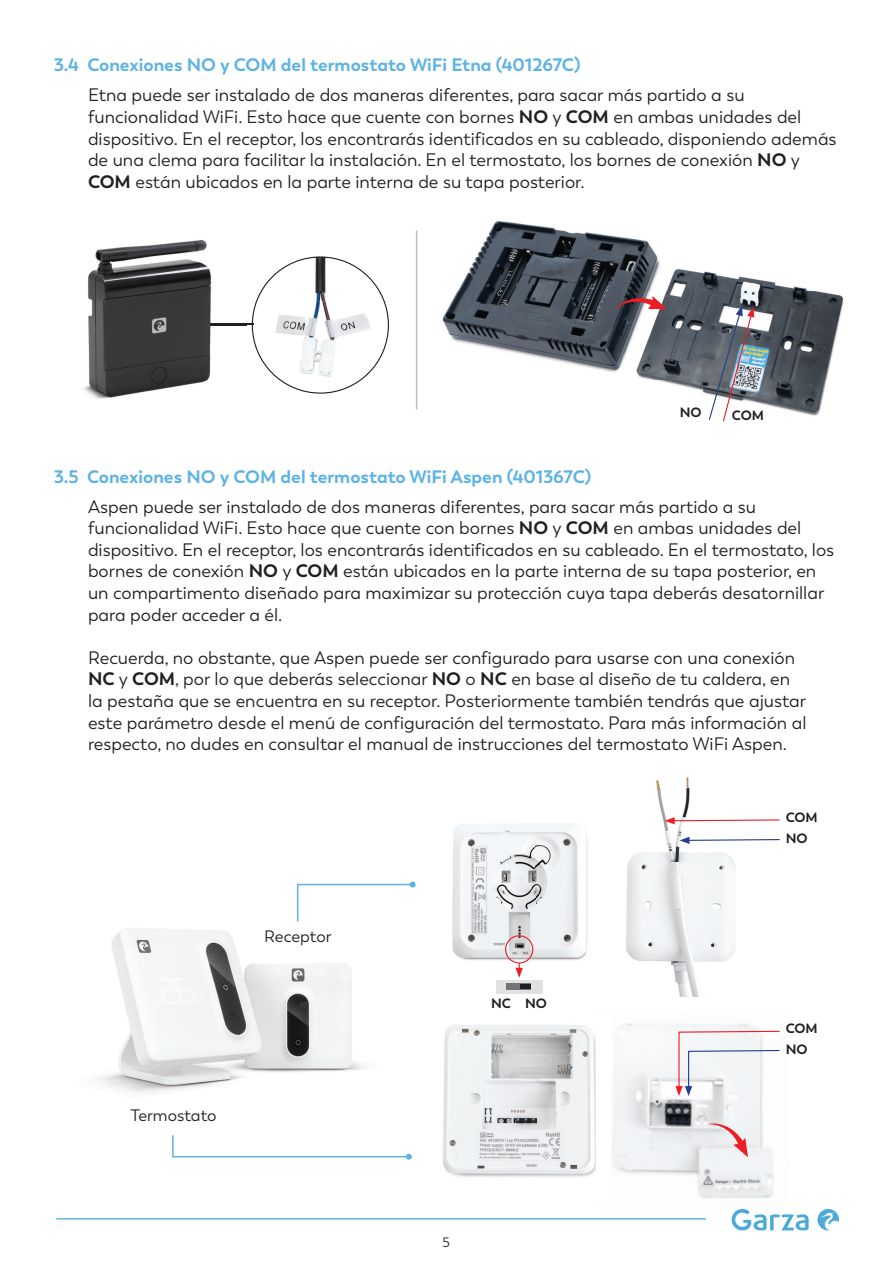
<style>
.page{position:relative;width:893px;height:1263px;background:#fff}
.page>*{position:absolute;margin:0;border:0;box-sizing:border-box;transform-origin:0 0}
.t1{font:18px/21.6px "Trenda";color:#231f20}
.t2{font:700 18px "Trenda";color:#5eb3e4}
.t3{font:16.5px "Trenda";color:#231f20}
.t4{font:700 13.5px "Trenda";color:#231f20}
.t5{font:13.5px "Trenda";color:#231f20}
.s1{font-weight:700}
</style>
<div class="page">
<hr style="left:56px;top:1218px;width:650px;height:1px;background:#5eb3e4">
<svg style="left:817px;top:1209px;width:22px;height:21px"></svg>
<svg style="left:732px;top:1209px;width:77px;height:21px"></svg>
<img style="left:100px;top:928px;width:265px;height:164px">
<img style="left:416px;top:221px;width:428px;height:195px">
<svg style="left:614px;top:292px;width:53px;height:19px"></svg>
<img style="left:708px;top:306px;width:46px;height:116px">
<hr style="left:416px;top:231px;width:1px;height:178px;background:#bcbdc0">
<img style="left:257px;top:258px;width:86px;height:43px">
<img style="left:343px;top:330px;width:45px;height:16px">
<img style="left:252px;top:301px;width:5px;height:33px">
<img style="left:255px;top:346px;width:130px;height:44px">
<hr style="left:204px;top:324px;width:49px;height:1px;background:#231f20">
<img style="left:83px;top:240px;width:164px;height:159px">
<img style="left:204px;top:324px;width:43px;height:1px">
<img style="left:656px;top:777px;width:34px;height:40px">
<img style="left:626px;top:817px;width:98px;height:135px">
<img style="left:627px;top:952px;width:97px;height:45px">
<img style="left:452px;top:824px;width:135px;height:145px">
<img style="left:740px;top:1022px;width:34px;height:176px">
<img style="left:613px;top:1059px;width:130px;height:52px">
<img style="left:612px;top:1109px;width:130px;height:52px">
<img style="left:612px;top:1159px;width:129px;height:39px">
<img style="left:443px;top:1025px;width:153px;height:152px">
<svg style="left:296px;top:881px;width:120px;height:41px"></svg>
<svg style="left:172px;top:1135px;width:240px;height:25px"></svg>
<svg style="left:679px;top:837px;width:101px;height:7px"></svg>
<svg style="left:665px;top:817px;width:115px;height:7px"></svg>
<svg style="left:675px;top:1030px;width:105px;height:66px"></svg>
<div style="left:505px;top:935px;width:28px;height:28px;border:1px solid #ee1d23;border-radius:50%"></div>
<svg style="left:516px;top:963px;width:7px;height:15px"></svg>
<div style="left:496px;top:980px;width:46px;height:13px;background:#e0e1e3"></div>
<div style="left:507px;top:984px;width:24px;height:6px;background:#727477"></div>
<div style="left:520px;top:984px;width:11px;height:5px;background:#231f20"></div>
<svg style="left:706px;top:1118px;width:42px;height:39px"></svg>
<p class="t2" style="left:54px;top:54px;width:528px">3.4 Conexiones NO y COM del termostato WiFi Etna (401267C)</p>
<p class="t1" style="left:88px;top:85px;width:750px">Etna puede ser instalado de dos maneras diferentes, para sacar más partido a su funcionalidad WiFi. Esto hace que cuente con bornes <span class="s1">NO</span> y <span class="s1">COM</span> en ambas unidades del dispositivo. En el receptor, los encontrarás identificados en su cableado, disponiendo además de una clema para facilitar la instalación. En el termostato, los bornes de conexión <span class="s1">NO</span> y <span class="s1">COM</span> están ubicados en la parte interna de su tapa posterior.</p>
<p class="t4" style="left:680px;top:404px;width:23px">NO</p>
<p class="t4" style="left:732px;top:407px;width:34px">COM</p>
<p class="t2" style="left:54px;top:465px;width:539px">3.5 Conexiones NO y COM del termostato WiFi Aspen (401367C)</p>
<p class="t1" style="left:88px;top:496px;width:748px">Aspen puede ser instalado de dos maneras diferentes, para sacar más partido a su funcionalidad WiFi. Esto hace que cuente con bornes <span class="s1">NO</span> y <span class="s1">COM</span> en ambas unidades del dispositivo. En el receptor, los encontrarás identificados en su cableado. En el termostato, los bornes de conexión <span class="s1">NO</span> y <span class="s1">COM</span> están ubicados en la parte interna de su tapa posterior, en un compartimento diseñado para maximizar su protección cuya tapa deberás desatornillar para poder acceder a él.</p>
<p class="t1" style="left:88px;top:647px;width:720px">Recuerda, no obstante, que Aspen puede ser configurado para usarse con una conexión <span class="s1">NC</span> y <span class="s1">COM</span>, por lo que deberás seleccionar <span class="s1">NO</span> o <span class="s1">NC</span> en base al diseño de tu caldera, en la pestaña que se encuentra en su receptor. Posteriormente también tendrás que ajustar este parámetro desde el menú de configuración del termostato. Para más información al respecto, no dudes en consultar el manual de instrucciones del termostato WiFi Aspen.</p>
<p class="t4" style="left:786px;top:809px;width:34px">COM</p>
<p class="t3" style="left:264px;top:927px;width:69px">Receptor</p>
<p class="t3" style="left:130px;top:1106px;width:88px">Termostato</p>
<p class="t4" style="left:491px;top:995px;width:57px">NC NO</p>
<p class="t5" style="left:442px;top:1234px;width:9px">5</p>
<p class="t4" style="left:786px;top:830px;width:23px">NO</p>
<p class="t4" style="left:786px;top:1020px;width:34px">COM</p>
<p class="t4" style="left:786px;top:1041px;width:23px">NO</p>
</div>
